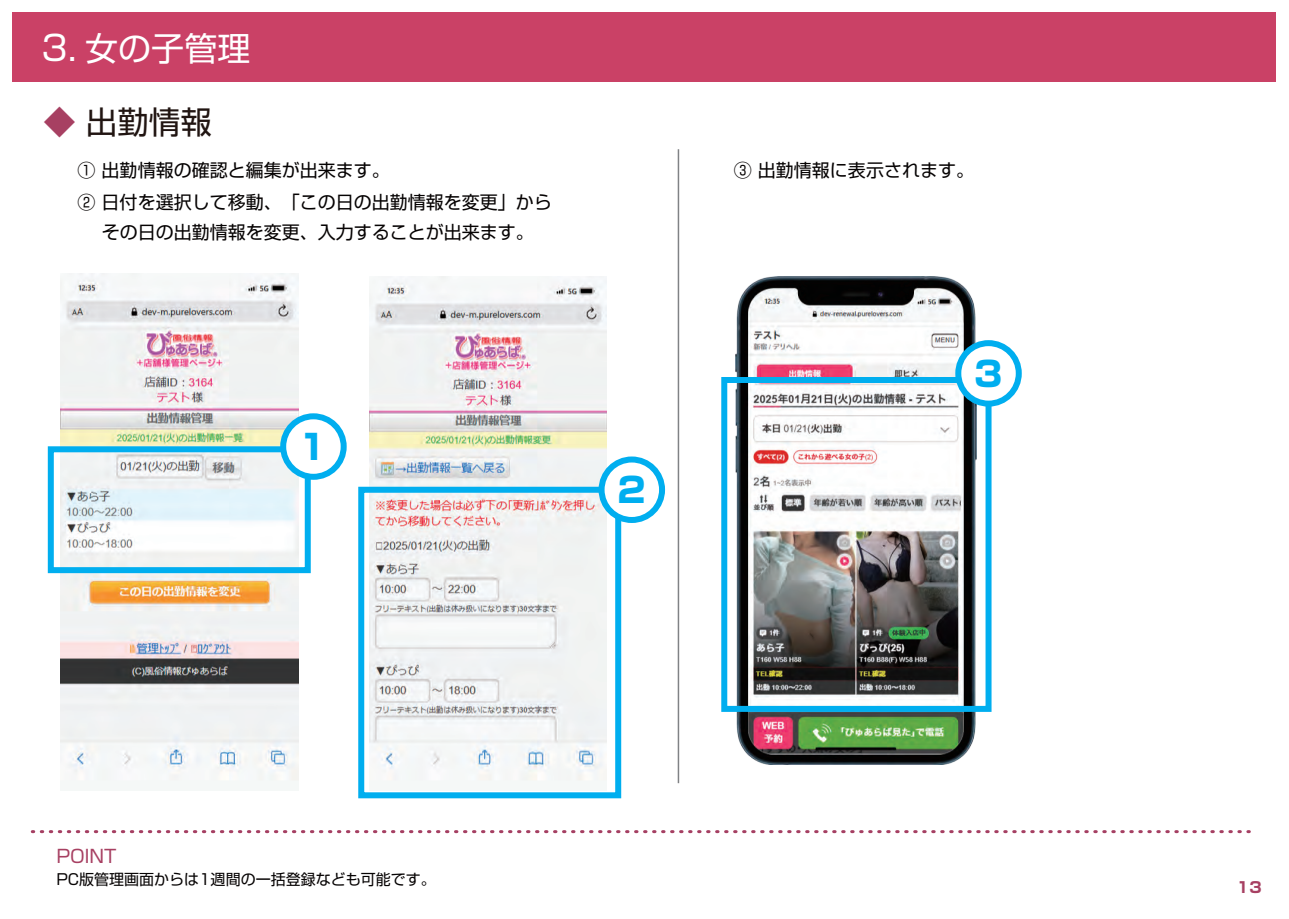
<style>
.page{position:relative;width:1289px;height:919px;background:#fff}
.page>*{position:absolute;margin:0;border:0;box-sizing:border-box;transform-origin:0 0}
.t1{font:800 34.5px "Shin Go Pro";color:#00aeef}
.t2{font:33px "Shin Go Pr 5";color:#fff}
.t3{font:31.5px "Shin Go Pr 5";color:#211512}
.t4{font:18px "Shin Go Pr 5";color:#060303}
.t5{font:18px "Shin Go Pro";color:#a74062}
.t6{font:15px "Shin Go Pr 5";color:#060303}
.t7{font:700 15px "Shin Go Pro";color:#a74062}
.s1{font-family:"Shin Go Pro";font-size:34.5px}
.s2{color:#a74062}
</style>
<div class="page">
<div style="left:13px;top:13px;width:1263px;height:69px;background:#ca4166"></div>
<svg style="left:32px;top:830px;width:1219px;height:3px"></svg>
<img style="left:369px;top:277px;width:237px;height:504px">
<img style="left:60px;top:274px;width:238px;height:507px">
<div style="left:48px;top:446px;width:263px;height:127px;border:6px solid #00aeef"></div>
<div style="left:283px;top:416px;width:61px;height:61px;background:#fff;border-radius:50%"></div>
<div style="left:280px;top:413px;width:67px;height:67px;border:6px solid #00aeef;border-radius:50%"></div>
<div style="left:358px;top:486px;width:263px;height:312px;border:6px solid #00aeef"></div>
<div style="left:601px;top:459px;width:61px;height:61px;background:#fff;border-radius:50%"></div>
<div style="left:598px;top:456px;width:67px;height:67px;border:6px solid #00aeef;border-radius:50%"></div>
<hr style="left:677px;top:149px;width:2px;height:634px;background:#808285">
<img style="left:735px;top:276px;width:241px;height:488px">
<div style="left:721px;top:377px;width:270px;height:334px;border:6px solid #00aeef"></div>
<div style="left:958px;top:343px;width:60px;height:60px;background:#fff;border-radius:50%"></div>
<div style="left:955px;top:340px;width:66px;height:66px;border:6px solid #00aeef;border-radius:50%"></div>
<h2 class="t2" style="left:41px;top:21px;width:210px"><span class="s1">3.</span> 女の子管理</h2>
<h3 class="t3" style="left:44px;top:96px;width:169px"><span class="s2">◆</span> 出勤情報</h3>
<p class="t4" style="left:78px;top:156px;width:313px">① 出勤情報の確認と編集が出来ます。</p>
<p class="t4" style="left:78px;top:187px;width:475px">② 日付を選択して移動、「この日の出勤情報を変更」から</p>
<p class="t4" style="left:102px;top:217px;width:433px">その日の出勤情報を変更、入力することが出来ます。</p>
<h1 class="t1" style="left:299px;top:419px;width:30px">1</h1>
<h1 class="t1" style="left:617px;top:462px;width:30px">2</h1>
<p class="t4" style="left:734px;top:156px;width:241px">③ 出勤情報に表示されます。</p>
<h1 class="t1" style="left:974px;top:346px;width:30px">3</h1>
<p class="t5" style="left:56px;top:841px;width:61px">POINT</p>
<p class="t6" style="left:56px;top:867px;width:381px">PC版管理画面からは1週間の一括登録なども可能です。</p>
<p class="t7" style="left:1236px;top:874px;width:26px">13</p>
</div>
